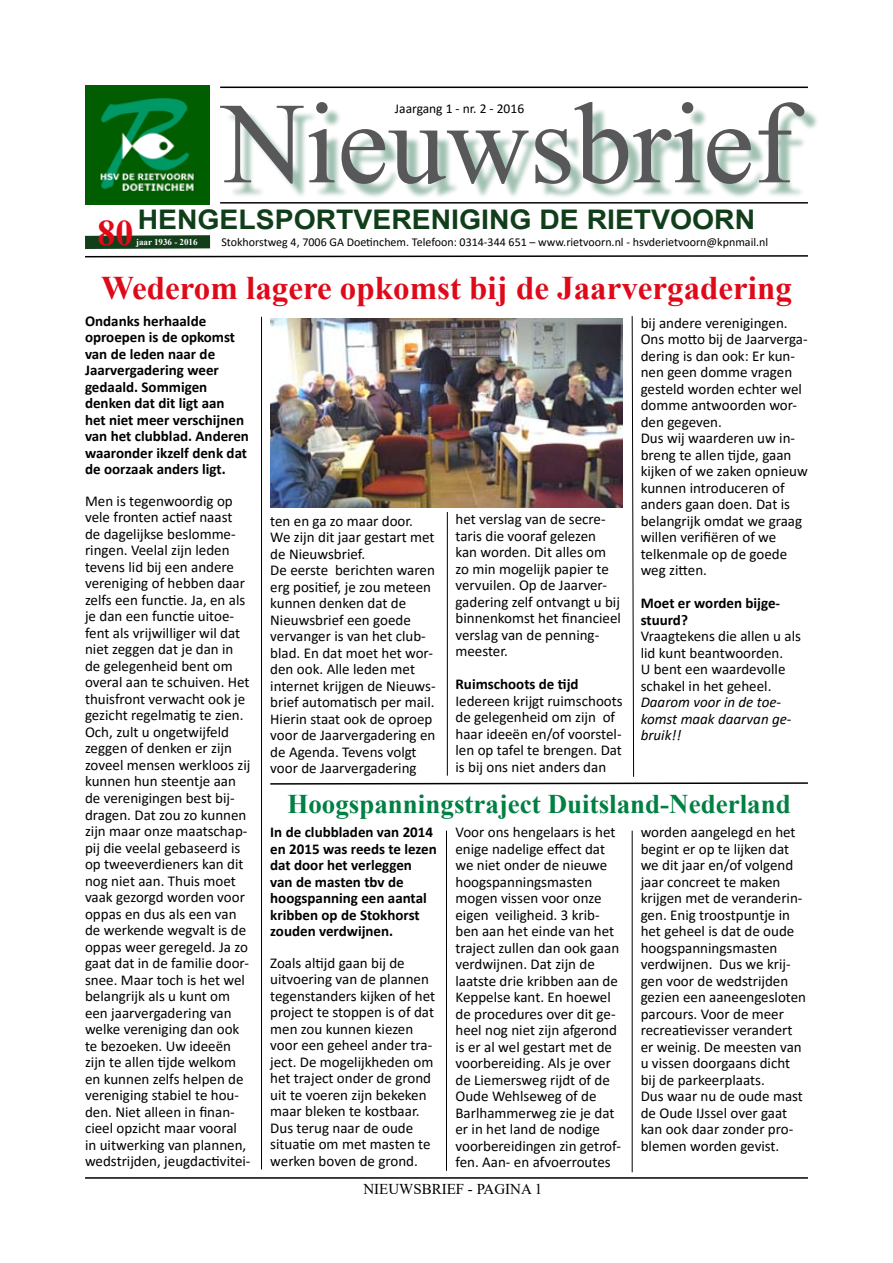
<style>
.page{position:relative;width:893px;height:1263px;background:#fff}
.page>*{position:absolute;margin:0;border:0;box-sizing:border-box;transform-origin:0 0}
.t1{font:700 36px "Times New Roman";color:#df091a}
.t2{font:700 33px "Times New Roman";color:#de0a1a}
.t3{font:700 27px "Times New Roman";color:#008042}
.t4{font:700 27px "Arial";color:#103e1a;scale:1.05 1}
.t5{font:15px/16.5px "Calibri";color:#000}
.t6{font:700 15px/16.5px "Calibri";color:#000}
.t7{font:italic 15px/16.5px "Calibri";color:#000}
.t8{font:15px "Times New Roman";color:#000}
.t9{font:13.5px "Calibri";color:#000}
.t10{font:12px "Calibri";color:#000}
.t11{font:700 9px "Times New Roman";color:#fff}
</style>
<div class="page">
<hr style="left:85px;top:1177px;width:723px;height:2px;background:#000">
<hr style="left:220px;top:87px;width:588px;height:1px;background:#000">
<img style="left:85px;top:85px;width:125px;height:119px">
<div style="left:226px;top:107px;width:594px;height:93px;background:#418263;opacity:.5"></div>
<svg style="left:220px;top:102px;width:584px;height:82px"></svg>
<hr style="left:220px;top:202px;width:588px;height:2px;background:#070505">
<svg style="left:85px;top:235px;width:723px;height:23px"></svg>
<hr style="left:261px;top:317px;width:1px;height:852px;background:#000">
<img style="left:270px;top:316px;width:538px;height:469px">
<hr style="left:446px;top:831px;width:1px;height:340px;background:#000">
<hr style="left:632px;top:831px;width:1px;height:341px;background:#000">
<p class="t9" style="left:395px;top:99px;width:131px">Jaargang 1 - nr. 2 - 2016</p>
<h3 class="t4" style="left:138px;top:200px;width:590px">HENGELSPORTVERENIGING DE RIETVOORN</h3>
<h1 class="t1" style="left:98px;top:207px;width:38px">80</h1>
<p class="t10" style="left:221px;top:234px;width:548px">Stokhorstweg 4, 7006 GA Doetinchem. Telefoon: 0314-344 651 – www.rietvoorn.nl - hsvderietvoorn@kpnmail.nl</p>
<p class="t11" style="left:136px;top:235px;width:63px">jaar 1936 - 2016</p>
<h2 class="t2" style="left:101px;top:264px;width:692px">Wederom lagere opkomst bij de Jaarvergadering</h2>
<p class="t5" style="left:641px;top:314px;width:169px">bij andere verenigingen.<br>Ons motto bij de Jaarverga&shy;dering is dan ook: Er kun&shy;nen geen domme vragen gesteld worden echter wel domme antwoorden wor&shy;den gegeven.<br>Dus wij waarderen uw in&shy;breng te allen tijde, gaan kijken of we zaken opnieuw kunnen introduceren of anders gaan doen. Dat is belangrijk omdat we graag willen verifiëren of we telkenmale op de goede weg zitten.</p>
<p class="t6" style="left:641px;top:594px;width:141px">Moet er worden bijge&shy;stuurd?</p>
<p class="t5" style="left:641px;top:627px;width:162px">Vraagtekens die allen u als lid kunt beantwoorden.<br>U bent een waardevolle schakel in het geheel.</p>
<p class="t7" style="left:641px;top:693px;width:152px">Daarom voor in de toe&shy;komst maak daarvan ge&shy;bruik!!</p>
<p class="t6" style="left:85px;top:312px;width:165px">Ondanks herhaalde oproepen is de opkomst van de leden naar de<br>Jaarvergadering weer gedaald. Sommigen denken dat dit ligt aan het niet meer verschijnen van het clubblad. Anderen waaronder ikzelf denk dat de oorzaak anders ligt.</p>
<p class="t5" style="left:85px;top:492px;width:167px">Men is tegenwoordig op vele fronten actief naast de dagelijkse beslomme&shy;ringen. Veelal zijn leden tevens lid bij een andere vereniging of hebben daar zelfs een functie. Ja, en als je dan een functie uitoe&shy;fent als vrijwilliger wil dat niet zeggen dat je dan in de gelegenheid bent om overal aan te schuiven. Het thuisfront verwacht ook je gezicht regelmatig te zien.<br>Och, zult u ongetwijfeld zeggen of denken er zijn zoveel mensen werkloos zij kunnen hun steentje aan de verenigingen best bij&shy;dragen. Dat zou zo kunnen zijn maar onze maatschap&shy;pij die veelal gebaseerd is op tweeverdieners kan dit nog niet aan. Thuis moet vaak gezorgd worden voor oppas en dus als een van de werkende wegvalt is de oppas weer geregeld. Ja zo gaat dat in de familie door&shy;snee. Maar toch is het wel belangrijk als u kunt om een jaarvergadering van welke vereniging dan ook te bezoeken. Uw ideeën zijn te allen tijde welkom en kunnen zelfs helpen de vereniging stabiel te hou&shy;den. Niet alleen in finan&shy;cieel opzicht maar vooral in uitwerking van plannen, wedstrijden, jeugdactivitei-</p>
<p class="t5" style="left:270px;top:512px;width:167px">ten en ga zo maar door.<br>We zijn dit jaar gestart met de Nieuwsbrief.<br>De eerste berichten waren erg positief, je zou meteen kunnen denken dat de<br>Nieuwsbrief een goede vervanger is van het club&shy;blad. En dat moet het wor&shy;den ook. Alle leden met internet krijgen de Nieuws&shy;brief automatisch per mail.<br>Hierin staat ook de oproep voor de Jaarvergadering en de Agenda. Tevens volgt voor de Jaarvergadering</p>
<p class="t5" style="left:455px;top:510px;width:167px">het verslag van de secre&shy;taris die vooraf gelezen kan worden. Dit alles om zo min mogelijk papier te vervuilen. Op de Jaarver&shy;gadering zelf ontvangt u bij binnenkomst het financieel verslag van de penning&shy;meester.</p>
<p class="t6" style="left:455px;top:675px;width:125px">Ruimschoots de tijd</p>
<p class="t5" style="left:455px;top:692px;width:169px">Iedereen krijgt ruimschoots de gelegenheid om zijn of haar ideeën en/of voorstel&shy;len op tafel te brengen. Dat is bij ons niet anders dan</p>
<h3 class="t3" style="left:287px;top:784px;width:505px">Hoogspanningstraject Duitsland-Nederland</h3>
<p class="t5" style="left:641px;top:823px;width:167px">worden aangelegd en het begint er op te lijken dat we dit jaar en/of volgend jaar concreet te maken krijgen met de veranderin&shy;gen. Enig troostpuntje in het geheel is dat de oude hoogspanningsmasten verdwijnen. Dus we krij&shy;gen voor de wedstrijden gezien een aaneengesloten parcours. Voor de meer recreatievisser verandert er weinig. De meesten van u vissen doorgaans dicht bij de parkeerplaats.<br>Dus waar nu de oude mast de Oude IJssel over gaat kan ook daar zonder pro&shy;blemen worden gevist.</p>
<p class="t5" style="left:455px;top:823px;width:167px">Voor ons hengelaars is het enige nadelige effect dat we niet onder de nieuwe hoogspanningsmasten mogen vissen voor onze eigen veiligheid. 3 krib&shy;ben aan het einde van het traject zullen dan ook gaan verdwijnen. Dat zijn de laatste drie kribben aan de<br>Keppelse kant. En hoewel de procedures over dit ge&shy;heel nog niet zijn afgerond is er al wel gestart met de voorbereiding. Als je over de Liemersweg rijdt of de<br>Oude Wehlseweg of de<br>Barlhammerweg zie je dat er in het land de nodige voorbereidingen zin getrof&shy;fen. Aan- en afvoerroutes</p>
<p class="t6" style="left:270px;top:823px;width:168px">In de clubbladen van 2014 en 2015 was reeds te lezen dat door het verleggen van de masten tbv de hoogspanning een aantal kribben op de Stokhorst zouden verdwijnen.</p>
<p class="t5" style="left:270px;top:954px;width:166px">Zoals altijd gaan bij de uitvoering van de plannen tegenstanders kijken of het project te stoppen is of dat men zou kunnen kiezen voor een geheel ander tra&shy;ject. De mogelijkheden om het traject onder de grond uit te voeren zijn bekeken maar bleken te kostbaar.<br>Dus terug naar de oude situatie om met masten te werken boven de grond.</p>
<p class="t8" style="left:363px;top:1178px;width:181px">NIEUWSBRIEF - PAGINA 1</p>
</div>
